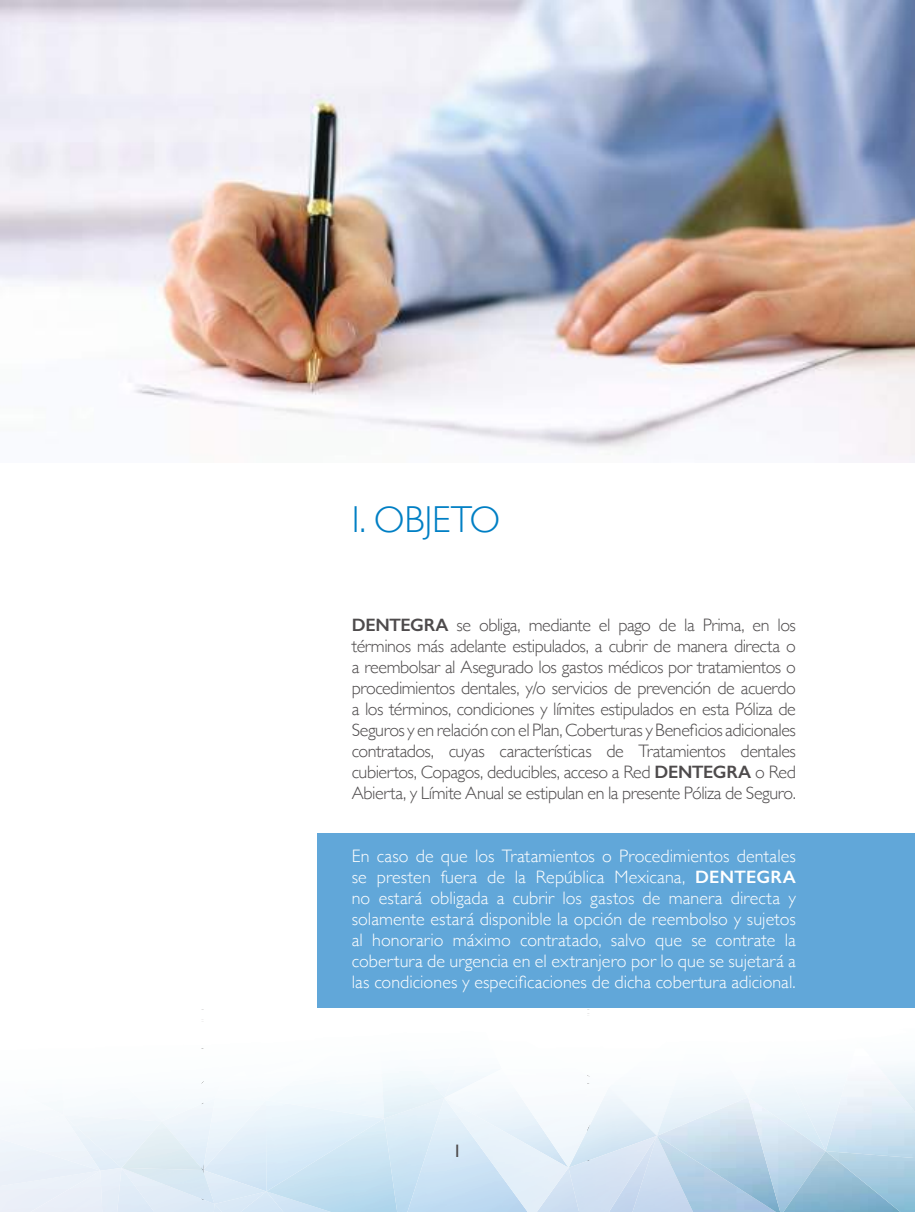
<style>
.page{position:relative;width:915px;height:1212px;background:#fff}
.page>*{position:absolute;margin:0;border:0;box-sizing:border-box;transform-origin:0 0}
.t1{font:300 37.5px "Gill Sans";color:#007fc4}
.t2{font:300 18px/21px "Gill Sans";letter-spacing:-.025em;color:#4e4b4c;text-align:justify}
.t3{font:300 18px/21px "Gill Sans";color:#fff;text-align:justify}
.t4{font:18px "Gill Sans";color:#4e4b4c}
.s1{font-weight:600}
</style>
<div class="page">
<img style="left:230px;top:1191px;width:36px;height:21px">
<img style="left:266px;top:1118px;width:118px;height:94px">
<img style="left:384px;top:1118px;width:19px;height:94px">
<img style="left:501px;top:1069px;width:107px;height:67px">
<img style="left:656px;top:1136px;width:91px;height:76px">
<img style="left:656px;top:1082px;width:91px;height:54px">
<img style="left:698px;top:1081px;width:49px;height:16px">
<img style="left:747px;top:1151px;width:33px;height:61px">
<img style="left:747px;top:1081px;width:25px;height:70px">
<img style="left:772px;top:1051px;width:85px;height:100px">
<img style="left:203px;top:1121px;width:12px;height:49px">
<img style="left:215px;top:1081px;width:17px;height:19px">
<img style="left:568px;top:1136px;width:88px;height:76px">
<img style="left:163px;top:1168px;width:51px;height:36px">
<img style="left:100px;top:1115px;width:62px;height:53px">
<img style="left:780px;top:1151px;width:45px;height:61px">
<img style="left:825px;top:1151px;width:89px;height:61px">
<img style="left:0;top:1108px;width:25px;height:17px">
<img style="left:910px;top:1041px;width:4px;height:13px">
<div style="left:116px;top:1168px;width:47px;height:44px;background:#e1ecf7"></div>
<div style="left:11px;top:1171px;width:92px;height:41px;background:#eaeff8"></div>
<img style="left:568px;top:1168px;width:13px;height:44px">
<img style="left:403px;top:1098px;width:41px;height:114px">
<img style="left:444px;top:1098px;width:124px;height:114px">
<div style="left:317px;top:833px;width:597px;height:175px;background:#61a7d9"></div>
<img style="left:0;top:0;width:914px;height:462px">
<h1 class="t1" style="left:351px;top:490px;width:150px">I. OBJETO</h1>
<p class="t2" style="left:351px;top:614px;width:445px"><span class="s1">DENTEGRA</span> se obliga, mediante el pago de la Prima, en los términos más adelante estipulados, a cubrir de manera directa o a reembolsar al Asegurado los gastos médicos por tratamientos o procedimientos dentales, y/o servicios de prevención de acuerdo a los términos, condiciones y límites estipulados en esta Póliza de Seguros y en relación con el Plan, Coberturas y Beneficios adicionales contratados, cuyas características de Tratamientos dentales cubiertos, Copagos, deducibles, acceso a Red <span class="s1">DENTEGRA</span> o Red Abierta, y Límite Anual se estipulan en la presente Póliza de Seguro.</p>
<p class="t3" style="left:352px;top:845px;width:445px">En caso de que los Tratamientos o Procedimientos dentales se presten fuera de la República Mexicana, <span class="s1">DENTEGRA </span>no estará obligada a cubrir los gastos de manera directa y solamente estará disponible la opción de reembolso y sujetos al honorario máximo contratado, salvo que se contrate la cobertura de urgencia en el extranjero por lo que se sujetará a las condiciones y especificaciones de dicha cobertura adicional.</p>
<p class="t4" style="left:453px;top:1140px;width:10px">1</p>
</div>
